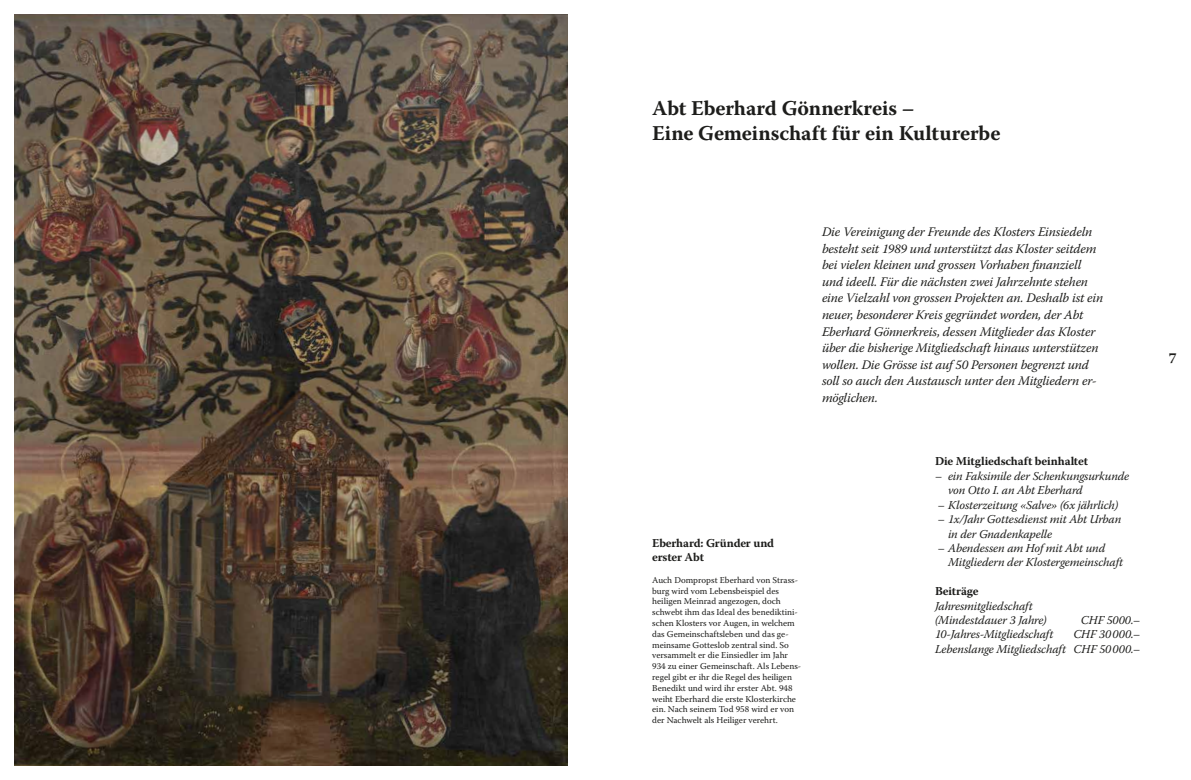
<style>
.page{position:relative;width:1191px;height:780px;background:#fff}
.page>*{position:absolute;margin:0;border:0;box-sizing:border-box;transform-origin:0 0}
.t1{font:700 21px/25.2px "Warnock Pro";letter-spacing:-.005em;color:#1d1d1b}
.t2{font:700 15px "Warnock Pro";color:#1d1d1b}
.t3{font:italic 13px/16.5px "Warnock Pro";letter-spacing:-.01em;color:#1d1d1b}
.t4{font:italic 12px/14.4px "Warnock Pro";letter-spacing:-.01em;color:#1d1d1b}
.t5{font:700 12px/14.4px "Warnock Pro";letter-spacing:-.015em;color:#1d1d1b}
.t6{font:9px/10.8px "Warnock Pro";color:#1d1d1b}
</style>
<div class="page">
<img style="left:14px;top:14px;width:553px;height:751px">
<h1 class="t1" style="left:652px;top:95px;width:350px">Abt Eberhard Gönnerkreis –<br>Eine Gemeinschaft für ein Kulturerbe</h1>
<p class="t3" style="left:822px;top:224px;width:283px">Die Vereinigung der Freunde des Klosters Einsiedeln besteht seit 1989 und unterstützt das Kloster seitdem bei vielen kleinen und grossen Vorhaben finanziell und ideell. Für die nächsten zwei Jahrzehnte stehen eine Vielzahl von grossen Projekten an. Deshalb ist ein neuer, besonderer Kreis gegründet worden, der Abt Eberhard Gönnerkreis, dessen Mitglieder das Kloster über die bisherige Mitgliedschaft hinaus unterstützen wollen. Die Grösse ist auf 50 Personen begrenzt und soll so auch den Austausch unter den Mitgliedern er&shy;möglichen.</p>
<p class="t5" style="left:652px;top:535px;width:123px">Eberhard: Gründer und erster Abt</p>
<p class="t6" style="left:652px;top:574px;width:151px">Auch Dompropst Eberhard von Strass&shy;burg wird vom Lebensbeispiel des heiligen Meinrad angezogen, doch schwebt ihm das Ideal des benediktini&shy;schen Klosters vor Augen, in welchem das Gemeinschaftsleben und das ge&shy;meinsame Gotteslob zentral sind. So versammelt er die Einsiedler im Jahr 934 zu einer Gemeinschaft. Als Lebens&shy;regel gibt er ihr die Regel des heiligen Benedikt und wird ihr erster Abt. 948 weiht Eberhard die erste Klosterkirche ein. Nach seinem Tod 958 wird er von der Nachwelt als Heiliger verehrt.</p>
<p class="t5" style="left:935px;top:454px;width:154px">Die Mitgliedschaft beinhaltet</p>
<p class="t4" style="left:948px;top:468px;width:183px;text-indent:-13px">– ein Faksimile der Schenkungsurkunde von Otto I. an Abt Eberhard</p>
<p class="t4" style="left:937px;top:497px;width:182px">– Klosterzeitung «Salve» (6x jährlich)</p>
<p class="t4" style="left:948px;top:511px;width:175px;text-indent:-10px">– 1x/Jahr Gottesdienst mit Abt Urban in der Gnadenkapelle</p>
<p class="t4" style="left:948px;top:540px;width:176px;text-indent:-10px">– Abendessen am Hof mit Abt und<br>Mitgliedern der Klostergemeinschaft</p>
<p class="t5" style="left:935px;top:583px;width:45px">Beiträge</p>
<p class="t4" style="left:935px;top:598px;width:113px">Jahresmitgliedschaft (Mindestdauer 3 Jahre)</p>
<p class="t4" style="left:1081px;top:612px;width:61px">CHF 5000.–</p>
<p class="t4" style="left:935px;top:627px;width:120px">10-Jahres-Mitgliedschaft</p>
<p class="t4" style="left:935px;top:627px;width:207px;text-align:right">CHF 30000.–<br>Lebenslange Mitgliedschaft CHF 50000.–</p>
<p class="t2" style="left:1168px;top:349px;width:10px">7</p>
</div>
